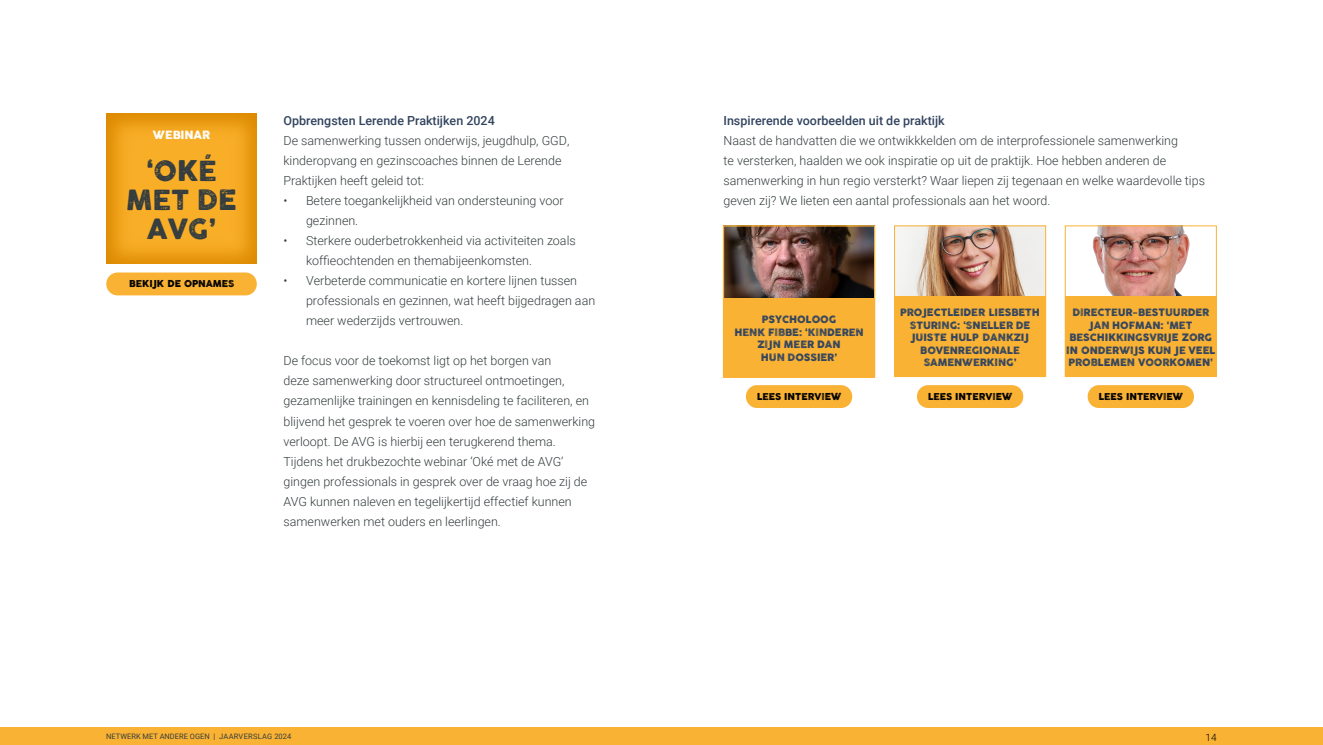
<style>
.page{position:relative;width:1323px;height:745px;background:#fff}
.page>*{position:absolute;margin:0;border:0;box-sizing:border-box;transform-origin:0 0}
.t1{font:27.5px/28.8px "Cocogoose Pro Letterpress";color:#353d3f;text-align:center}
.t2{font:300 12.5px/20px "Roboto";color:#353d3f}
.t3{font:500 12.5px "Roboto";color:#32445f}
.t4{font:11.25px "Cocogoose Pro Letterpress";color:#fff}
.t5{font:10px/12.5px "Cocogoose Pro Letterpress";color:#32445f;text-align:center}
.t6{font:300 10px "Roboto";color:#000}
.t7{font:9.38px "Cocogoose Pro Letterpress";color:#000}
.t8{font:7.5px "Roboto";color:#353d3f}
</style>
<div class="page">
<div style="left:0;top:726px;width:1323px;height:18px;background:#f9b234"></div>
<img style="left:106px;top:113px;width:151px;height:151px">
<div style="left:106px;top:272px;width:151px;height:23px;background:#f9b234;border-radius:11px"></div>
<img style="left:725px;top:227px;width:148px;height:71px">
<div style="left:723px;top:225px;width:152px;height:152px;border:1px solid #f9b234"></div>
<div style="left:746px;top:385px;width:106px;height:23px;background:#f9b234;border-radius:11px"></div>
<div style="left:723px;top:298px;width:152px;height:79px;background:#f9b234"></div>
<img style="left:896px;top:227px;width:148px;height:70px">
<div style="left:894px;top:225px;width:152px;height:151px;border:1px solid #f9b234"></div>
<div style="left:917px;top:385px;width:106px;height:23px;background:#f9b234;border-radius:11px"></div>
<div style="left:894px;top:297px;width:152px;height:80px;background:#f9b234"></div>
<img style="left:1067px;top:227px;width:148px;height:70px">
<div style="left:1065px;top:225px;width:152px;height:151px;border:1px solid #f9b234"></div>
<div style="left:1088px;top:385px;width:106px;height:23px;background:#f9b234;border-radius:11px"></div>
<div style="left:1065px;top:297px;width:151px;height:80px;background:#f9b234"></div>
<p class="t4" style="left:153px;top:127px;width:59px">WEBINAR</p>
<h1 class="t1" style="left:126px;top:157px;width:112px">‘OKÉ<br>MET DE<br>AVG’</h1>
<p class="t7" style="left:129px;top:277px;width:107px">BEKIJK DE OPNAMES</p>
<p class="t3" style="left:283px;top:112px;width:213px">Opbrengsten Lerende Praktijken 2024</p>
<p class="t2" style="left:283px;top:130px;width:287px">De samenwerking tussen onderwijs, jeugdhulp, GGD, kinderopvang en gezinscoaches binnen de Lerende<br>Praktijken heeft geleid tot:</p>
<p class="t2" style="left:306px;top:190px;width:259px;text-indent:-22px">• Betere toegankelijkheid van ondersteuning voor gezinnen.</p>
<p class="t2" style="left:306px;top:230px;width:271px;text-indent:-22px">• Sterkere ouderbetrokkenheid via activiteiten zoals koffieochtenden en themabijeenkomsten.</p>
<p class="t2" style="left:306px;top:270px;width:291px;text-indent:-22px">• Verbeterde communicatie en kortere lijnen tussen professionals en gezinnen, wat heeft bijgedragen aan meer wederzijds vertrouwen.</p>
<p class="t2" style="left:283px;top:350px;width:313px">De focus voor de toekomst ligt op het borgen van<br>deze samenwerking door structureel ontmoetingen, gezamenlijke trainingen en kennisdeling te faciliteren, en blijvend het gesprek te voeren over hoe de samenwerking verloopt. De AVG is hierbij een terugkerend thema.<br>Tijdens het drukbezochte webinar ‘Oké met de AVG’ gingen professionals in gesprek over de vraag hoe zij de AVG kunnen naleven en tegelijkertijd effectief kunnen samenwerken met ouders en leerlingen.</p>
<p class="t3" style="left:723px;top:112px;width:223px">Inspirerende voorbeelden uit de praktijk</p>
<p class="t2" style="left:723px;top:130px;width:483px">Naast de handvatten die we ontwikkkelden om de interprofessionele samenwerking<br>te versterken, haalden we ook inspiratie op uit de praktijk. Hoe hebben anderen de samenwerking in hun regio versterkt? Waar liepen zij tegenaan en welke waardevolle tips geven zij? We lieten een aantal professionals aan het woord.</p>
<p class="t5" style="left:734px;top:313px;width:131px">PSYCHOLOOG<br>HENK FIBBE: ‘KINDEREN<br>ZIJN MEER DAN<br>HUN DOSSIER’</p>
<p class="t7" style="left:757px;top:390px;width:86px">LEES INTERVIEW</p>
<p class="t5" style="left:900px;top:306px;width:141px">PROJECTLEIDER LIESBETH<br>STURING: ‘SNELLER DE<br>JUISTE HULP DANKZIJ<br>BOVENREGIONALE<br>SAMENWERKING’</p>
<p class="t7" style="left:928px;top:390px;width:86px">LEES INTERVIEW</p>
<p class="t5" style="left:1066px;top:306px;width:151px">DIRECTEUR-BESTUURDER<br>JAN HOFMAN: ‘MET<br>BESCHIKKINGSVRIJE ZORG<br>IN ONDERWIJS KUN JE VEEL<br>PROBLEMEN VOORKOMEN’</p>
<p class="t7" style="left:1099px;top:390px;width:86px">LEES INTERVIEW</p>
<p class="t8" style="left:106px;top:731px;width:186px">NETWERK MET ANDERE OGEN | JAARVERSLAG 2024</p>
<p class="t6" style="left:1205px;top:729px;width:13px">14</p>
</div>
